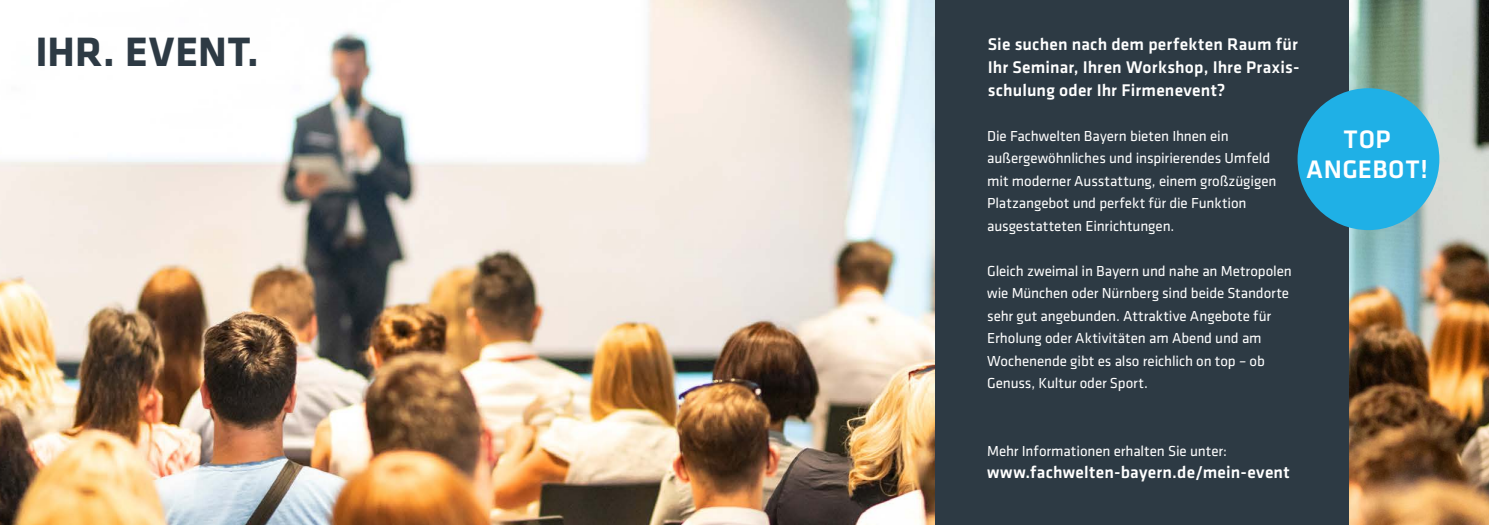
<style>
.page{position:relative;width:1489px;height:525px;background:#fff}
.page>*{position:absolute;margin:0;border:0;box-sizing:border-box;transform-origin:0 0}
.t1{font:700 42.5px "GC Klavika";letter-spacing:.01em;color:#2d3a44}
.t2{font:500 26.25px/30px "GC Klavika Fein";letter-spacing:.02em;color:#fff;text-align:center}
.t3{font:500 17.5px/22.5px "GC Klavika Fein";letter-spacing:.01em;color:#fff;text-align:justify}
.t4{font:15px/22.5px "GC Klavika";letter-spacing:-.005em;color:#fff}
</style>
<div class="page">
<img style="left:0;top:0;width:934px;height:524px">
<img style="left:1348px;top:0;width:140px;height:524px">
<div style="left:934px;top:0;width:414px;height:524px;background:#2d3a44"></div>
<div style="left:1297px;top:88px;width:142px;height:142px;background:#1fb0e6;border-radius:50%"></div>
<h1 class="t1" style="left:35px;top:21px;width:225px">IHR. EVENT.</h1>
<p class="t3" style="left:987px;top:33px;width:313px">Sie suchen nach dem perfekten Raum für Ihr Seminar, Ihren Workshop, Ihre Praxis&shy;schulung oder Ihr Firmenevent?</p>
<p class="t4" style="left:987px;top:124px;width:291px">Die Fachwelten Bayern bieten Ihnen ein außergewöhnliches und inspirierendes Umfeld mit moderner Ausstattung, einem großzügigen Platzangebot und perfekt für die Funktion ausgestatteten Einrichtungen.</p>
<p class="t4" style="left:987px;top:259px;width:306px">Gleich zweimal in Bayern und nahe an Metropolen wie München oder Nürnberg sind beide Standorte sehr gut angebunden. Attraktive Angebote für Erholung oder Aktivitäten am Abend und am Wochenende gibt es also reichlich on top – ob Genuss, Kultur oder Sport.</p>
<h2 class="t2" style="left:1305px;top:124px;width:123px">TOP<br>ANGEBOT!</h2>
<p class="t4" style="left:987px;top:439px;width:241px">Mehr Informationen erhalten Sie unter:</p>
<p class="t3" style="left:987px;top:460px;width:304px">www.fachwelten-bayern.de/mein-event</p>
</div>
